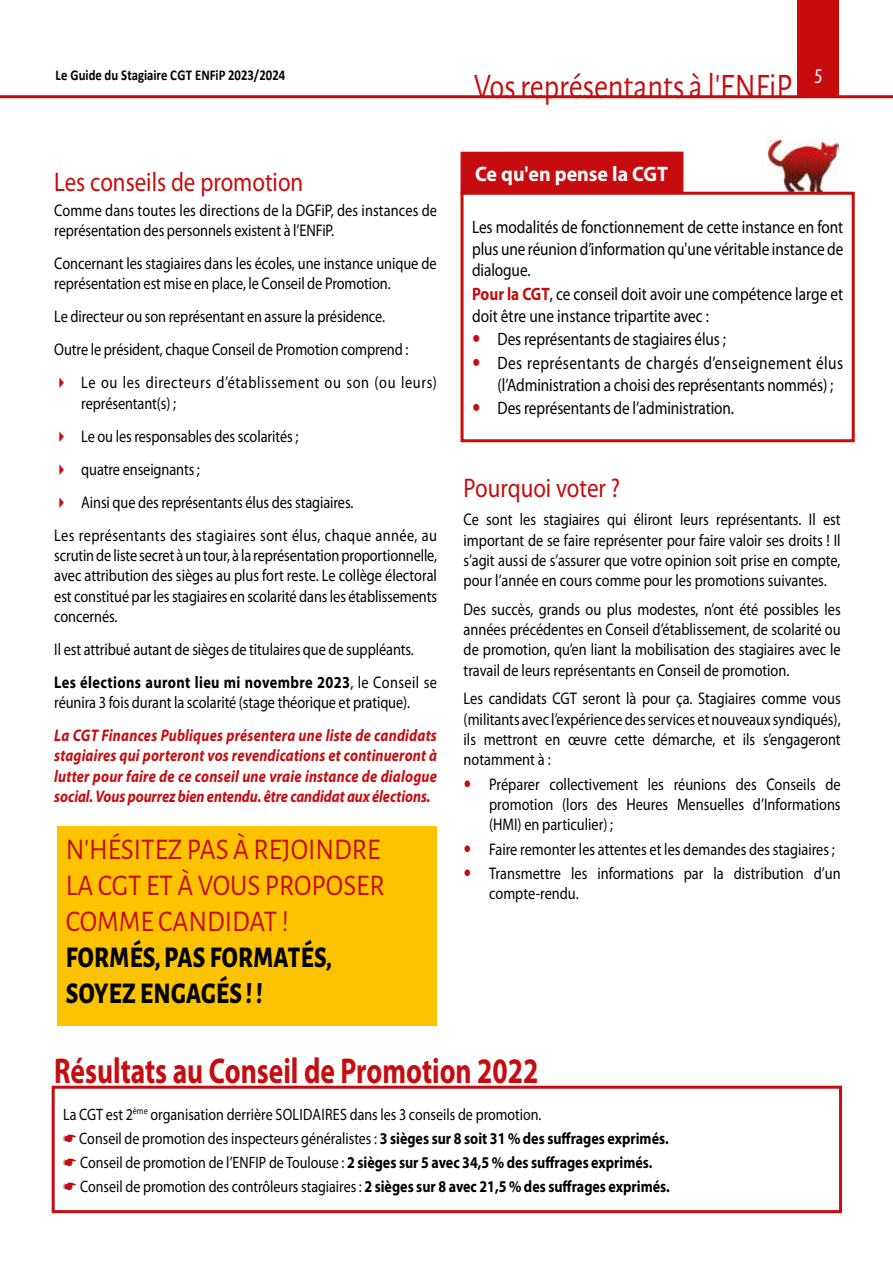
<style>
.page{position:relative;width:893px;height:1263px;background:#fff}
.page>*{position:absolute;margin:0;border:0;box-sizing:border-box;transform-origin:0 0}
.t1{font:700 36px "Myriad Pro";color:#c70c0f;scale:.77 1}
.t2{font:36px "Alegreya Sans";color:#c70c0f;scale:.85 1}
.t3{font:30px/36.2px "Alegreya Sans";color:#c70c0f;scale:.91 1}
.t4{font:800 30px/36.2px "Alegreya Sans";letter-spacing:.015em;color:#000;scale:.82 1}
.t5{font:27px "Myriad Pro";color:#c70c0f;scale:.85 1}
.t6{font:700 21px "Myriad Pro";color:#fff;scale:.95 1}
.t7{font:condensed 21px "Myriad Pro";color:#fff}
.t8{font:18px/21.6px "Myriad Pro";letter-spacing:-.005em;color:#000;scale:.85 1}
.t9{font:18px/23.7px "Myriad Pro";letter-spacing:.02em;color:#000;scale:.85 1}
.t10{font:16.8px/20.2px "Myriad Pro";letter-spacing:-.005em;color:#000;scale:.85 1}
.t11{font:italic 700 16.8px/20.2px "Myriad Pro";letter-spacing:-.005em;color:#c70c0f;text-align:justify;scale:.85 1}
.t12{font:16.8px/33px "Myriad Pro";letter-spacing:.015em;color:#000;scale:.85 1}
.t13{font:16.8px/20.2px "Myriad Pro";letter-spacing:.045em;color:#000;scale:.85 1}
.t14{font:16.5px/24px "Myriad Pro";color:#000;scale:.85 1}
.t15{font:700 15px "Calibri";color:#000;scale:.85 1}
.s1{color:#c70c0f}
.s2{font-weight:700}
.s3{font-weight:700;color:#c70c0f}
</style>
<div class="page">
<div style="left:798px;top:0;width:41px;height:96px;background:#c70c0f"></div>
<hr style="left:0;top:95px;width:893px;height:3px;background:#c70c0f">
<img style="left:767px;top:140px;width:72px;height:52px">
<div style="left:52px;top:1086px;width:790px;height:127px;border:3px solid #c70c0f"></div>
<div style="left:461px;top:192px;width:394px;height:250px;border:3px solid #c70c0f"></div>
<div style="left:461px;top:152px;width:222px;height:42px;background:#c70c0f"></div>
<div style="left:57px;top:826px;width:380px;height:200px;background:#fdc300"></div>
<p class="t15" style="left:56px;top:65px;width:272px">Le Guide du Stagiaire CGT ENFiP 2023/2024</p>
<p class="t7" style="left:814px;top:63px;width:10px">5</p>
<h1 class="t2" style="left:474px;top:62px;width:376px">Vos représentants à l'ENFiP</h1>
<h3 class="t5" style="left:54px;top:166px;width:295px">Les conseils de promotion</h3>
<p class="t10" style="left:54px;top:200px;width:452px">Comme dans toutes les directions de la DGFiP, des instances de représentation des personnels existent à l’ENFiP.</p>
<p class="t10" style="left:54px;top:253px;width:451px">Concernant les stagiaires dans les écoles, une instance unique de représentation est mise en place, le Conseil de Promotion.</p>
<p class="t10" style="left:54px;top:300px;width:418px;line-height:33px">Le directeur ou son représentant en assure la présidence.<br>Outre le président, chaque Conseil de Promotion comprend :</p>
<p class="t13" style="left:81px;top:372px;width:420px;text-indent:-27px"><span class="s1">✔</span> Le ou les directeurs d’établissement ou son (ou leurs) représentant(s) ;</p>
<p class="t10" style="left:54px;top:426px;width:289px"><span class="s1">✔</span> Le ou les responsables des scolarités ;</p>
<p class="t10" style="left:54px;top:459px;width:173px"><span class="s1">✔</span> quatre enseignants ;</p>
<p class="t12" style="left:54px;top:485px;width:452px"><span class="s1">✔</span> Ainsi que des représentants élus des stagiaires.<br>Les représentants des stagiaires sont élus, chaque année, au</p>
<p class="t10" style="left:54px;top:545px;width:452px;text-align:justify">scrutin de liste secret à un tour, à la représentation proportionnelle, avec attribution des sièges au plus fort reste. Le collège électoral est constitué par les stagiaires en scolarité dans les établissements concernés.</p>
<p class="t10" style="left:54px;top:632px;width:452px;line-height:33px">Il est attribué autant de sièges de titulaires que de suppléants.<br><span class="s2">Les élections auront lieu mi novembre 2023</span>, le Conseil se</p>
<p class="t10" style="left:54px;top:692px;width:420px">réunira 3 fois durant la scolarité (stage théorique et pratique).</p>
<p class="t11" style="left:54px;top:725px;width:452px">La CGT Finances Publiques présentera une liste de candidats stagiaires qui porteront vos revendications et continueront à lutter pour faire de ce conseil une vraie instance de dialogue social. Vous pourrez bien entendu. être candidat aux élections.</p>
<h2 class="t3" style="left:66px;top:829px;width:352px">N’HÉSITEZ PAS À REJOINDRE<br>LA CGT ET À VOUS PROPOSER<br>COMME CANDIDAT !</h2>
<h2 class="t4" style="left:66px;top:937px;width:326px">FORMÉS, PAS FORMATÉS,<br>SOYEZ ENGAGÉS ! !</h2>
<p class="t6" style="left:475px;top:160px;width:205px">Ce qu'en pense la CGT</p>
<p class="t8" style="left:472px;top:216px;width:438px;text-align:justify">Les modalités de fonctionnement de cette instance en font plus une réunion d’information qu'une véritable instance de dialogue.</p>
<p class="t8" style="left:472px;top:283px;width:438px"><span class="s3">Pour la CGT</span>, ce conseil doit avoir une compétence large et doit être une instance tripartite avec :</p>
<p class="t9" style="left:498px;top:327px;width:408px">Des représentants de stagiaires élus ;<br>Des représentants de chargés d’enseignement élus</p>
<p class="t8" style="left:498px;top:372px;width:396px;line-height:23.7px">(l’Administration a choisi des représentants nommés) ;<br>Des représentants de l’administration.</p>
<h3 class="t5" style="left:464px;top:471px;width:186px">Pourquoi voter ?</h3>
<p class="t10" style="left:464px;top:509px;width:445px;text-align:justify">Ce sont les stagiaires qui éliront leurs représentants. Il est important de se faire représenter pour faire valoir ses droits ! Il s’agit aussi de s’assurer que votre opinion soit prise en compte, pour l’année en cours comme pour les promotions suivantes.</p>
<p class="t10" style="left:464px;top:599px;width:445px;text-align:justify">Des succès, grands ou plus modestes, n’ont été possibles les années précédentes en Conseil d’établissement, de scolarité ou de promotion, qu’en liant la mobilisation des stagiaires avec le travail de leurs représentants en Conseil de promotion.</p>
<p class="t10" style="left:464px;top:688px;width:445px;text-align:justify">Les candidats CGT seront là pour ça. Stagiaires comme vous (militants avec l’expérience des services et nouveaux syndiqués), ils mettront en œuvre cette démarche, et ils s’engageront notamment à :</p>
<p class="t10" style="left:489px;top:773px;width:415px;text-align:justify">Préparer collectivement les réunions des Conseils de promotion (lors des Heures Mensuelles d’Informations (HMI) en particulier) ;</p>
<p class="t10" style="left:489px;top:836px;width:415px;line-height:24.5px">Faire remonter les attentes et les demandes des stagiaires ;<br>Transmettre les informations par la distribution d’un</p>
<p class="t10" style="left:489px;top:883px;width:107px">compte-rendu.</p>
<h1 class="t1" style="left:54px;top:1048px;width:630px">Résultats au Conseil de Promotion 2022</h1>
<p class="t14" style="left:79px;top:1102px;width:696px;text-indent:-16px">La CGT est 2<sup>ème</sup> organisation derrière SOLIDAIRES dans les 3 conseils de promotion.<br>Conseil de promotion des inspecteurs généralistes : <span class="s2">3 sièges sur 8 soit 31 % des suffrages exprimés.<br></span>Conseil de promotion de l’ENFIP de Toulouse : <span class="s2">2 sièges sur 5 avec 34,5 % des suffrages exprimés.<br></span>Conseil de promotion des contrôleurs stagiaires : <span class="s2">2 sièges sur 8 avec 21,5 % des suffrages exprimés.</span></p>
</div>
